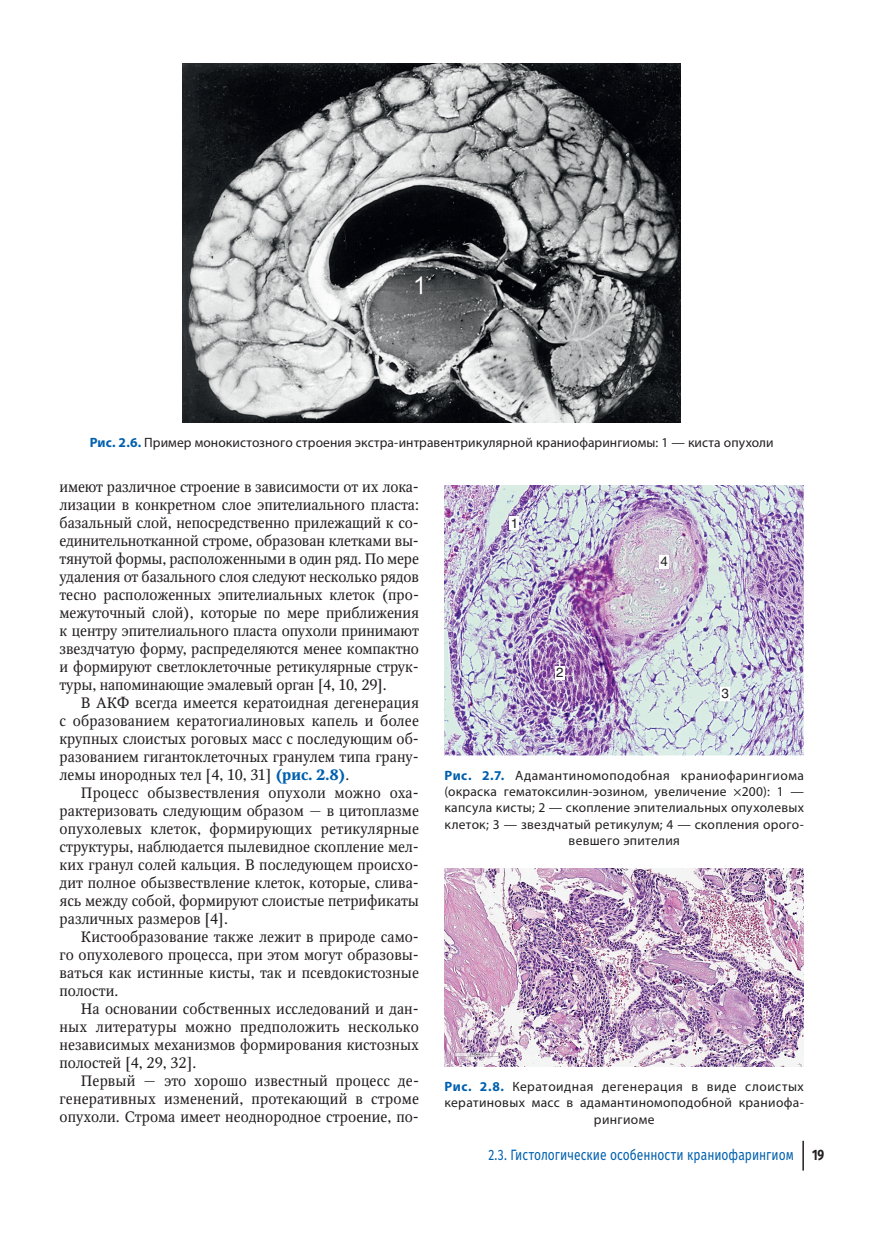
<style>
.page{position:relative;width:872px;height:1234px;background:#fff}
.page>*{position:absolute;margin:0;border:0;box-sizing:border-box;transform-origin:0 0}
.t1{font:15px/18px "Octava C";color:#231f20;text-align:justify}
.t2{font:15px "Fira Sans";color:#0160ae;scale:.8 1}
.t3{font:13.5px/16.2px "Myriad Pro";letter-spacing:.02em;color:#231f20;text-align:center}
.t4{font:13.2px "Helios";color:#231f20}
.s1{font-weight:700;color:#0160ae}
.s2{font-weight:700;color:#231f20}
</style>
<div class="page">
<hr style="left:802px;top:1140px;width:2px;height:30px;background:#231f20">
<img style="left:183px;top:64px;width:497px;height:358px">
<img style="left:444px;top:485px;width:360px;height:270px">
<div style="left:720px;top:687px;width:9px;height:13px;background:#fff"></div>
<div style="left:659px;top:555px;width:10px;height:14px;background:#fff"></div>
<div style="left:510px;top:516px;width:9px;height:14px;background:#fff"></div>
<div style="left:555px;top:666px;width:9px;height:13px;background:#fff"></div>
<img style="left:444px;top:868px;width:360px;height:198px">
<p class="t3" style="left:90px;top:434px;width:685px"><span class="s1">Рис. 2.6.</span> Пример монокистозного строения экстра-интравентрикулярной краниофарингиомы: 1 — киста опухоли</p>
<p class="t1" style="left:60px;top:478px;width:361px">имеют различное строение в зависимости от их лока&shy;лизации в конкретном слое эпителиального пласта: базальный слой, непосредственно прилежащий к со&shy;единительнотканной строме, образован клетками вы&shy;тянутой формы, расположенными в один ряд. По мере удаления от базального слоя следуют несколько рядов тесно расположенных эпителиальных клеток (про&shy;межуточный слой), которые по мере приближения к центру эпителиального пласта опухоли принимают звездчатую форму, распределяются менее компактно и формируют светлоклеточные ретикулярные струк&shy;туры, напоминающие эмалевый орган [4, 10, 29].</p>
<p class="t1" style="left:60px;top:694px;width:361px;text-indent:21px">В АКФ всегда имеется кератоидная дегенерация с образованием кератогиалиновых капель и более крупных слоистых роговых масс с последующим об&shy;разованием гигантоклеточных гранулем типа грану&shy;лемы инородных тел [4, 10, 31] <span class="s1">(рис. 2.8)</span>.</p>
<p class="t1" style="left:60px;top:784px;width:361px;text-indent:21px">Процесс обызвествления опухоли можно оха&shy;рактеризовать следующим образом — в цитоплазме опухолевых клеток, формирующих ретикулярные структуры, наблюдается пылевидное скопление мел&shy;ких гранул солей кальция. В последующем происхо&shy;дит полное обызвествление клеток, которые, слива&shy;ясь между собой, формируют слоистые петрификаты различных размеров [4].</p>
<p class="t1" style="left:60px;top:928px;width:361px;text-indent:21px">Кистообразование также лежит в природе само&shy;го опухолевого процесса, при этом могут образовы&shy;ваться как истинные кисты, так и псевдокистозные полости.</p>
<p class="t1" style="left:60px;top:1000px;width:361px;text-indent:21px">На основании собственных исследований и дан&shy;ных литературы можно предположить несколько независимых механизмов формирования кистозных полостей [4, 29, 32].</p>
<p class="t1" style="left:60px;top:1072px;width:361px;text-indent:21px">Первый — это хорошо известный процесс де&shy;генеративных изменений, протекающий в строме опухоли. Строма имеет неоднородное строение, по-</p>
<p class="t4" style="left:511px;top:518px;width:9px">1</p>
<p class="t4" style="left:660px;top:556px;width:9px">4</p>
<p class="t4" style="left:556px;top:667px;width:9px">2</p>
<p class="t4" style="left:721px;top:688px;width:9px">3</p>
<p class="t3" style="left:444px;top:767px;width:361px"><span class="s1">Рис. 2.7.</span> Адамантиномоподобная краниофарингиома (окраска гематоксилин-эозином, увеличение ×200): 1 — капсула кисты; 2 — скопление эпителиальных опухолевых клеток; 3 — звездчатый ретикулум; 4 — скопления орого&shy;вевшего эпителия</p>
<p class="t3" style="left:444px;top:1078px;width:361px"><span class="s1">Рис. 2.8.</span> Кератоидная дегенерация в виде слоистых к ератиновых масс в адамантиномоподобной краниофа&shy;рингиоме</p>
<p class="t2" style="left:488px;top:1143px;width:421px">2.3. Гистологические особенности краниофарингиом <span class="s2">19</span></p>
</div>
